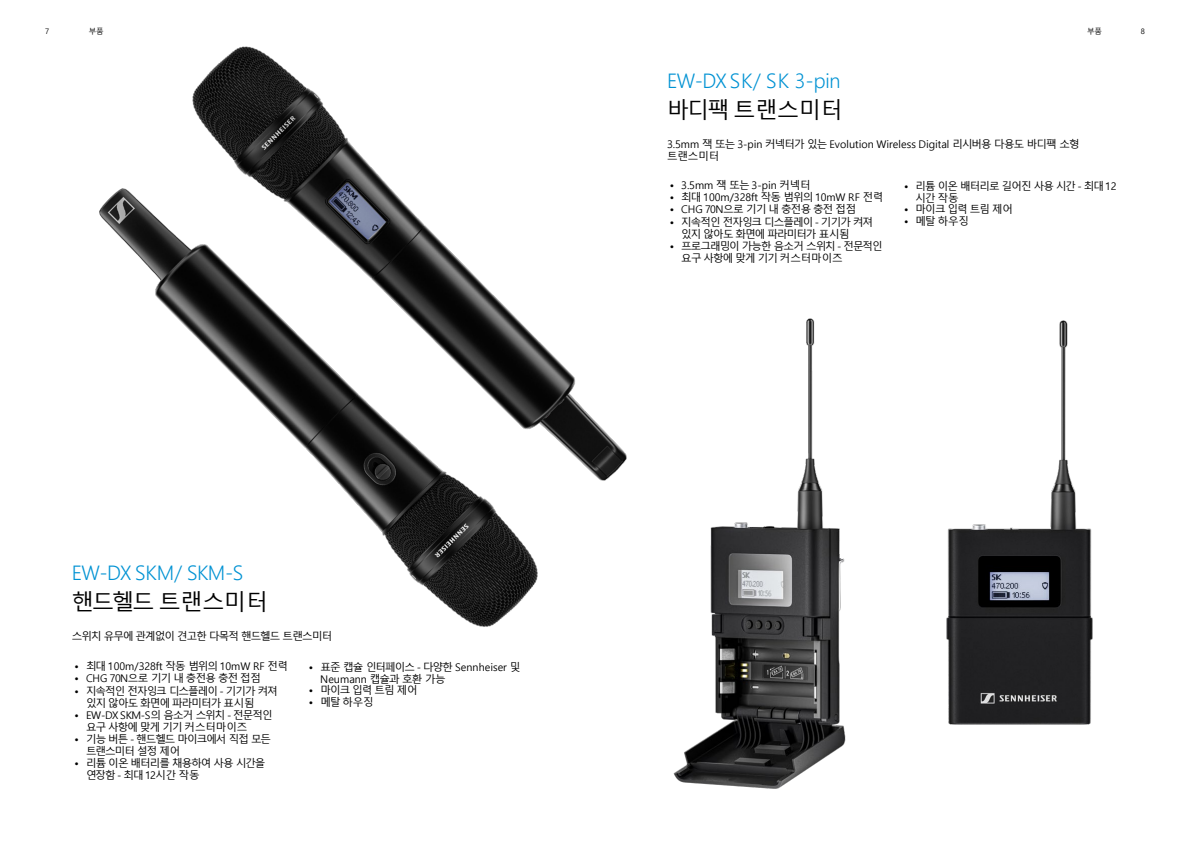
<style>
.page{position:relative;width:1191px;height:843px;background:#fff}
.page>*{position:absolute;margin:0;border:0;box-sizing:border-box;transform-origin:0 0}
.t1{font:22px "Malgun Gothic";letter-spacing:-.005em;color:#000}
.t2{font:300 20px "Malgun Gothic";letter-spacing:-.015em;color:#0092d3}
.t3{font:10.6px/12px "Malgun Gothic";letter-spacing:-.08em;color:#000}
.t4{font:10.6px/12px "Malgun Gothic";letter-spacing:-.005em;color:#000}
.t5{font:10.6px "Malgun Gothic";letter-spacing:-.01em;color:#000}
.t6{font:10.6px "Malgun Gothic";letter-spacing:-.05em;color:#000}
.t7{font:7.6px "Malgun Gothic";color:#000}
</style>
<div class="page">
<img style="left:99px;top:188px;width:439px;height:439px">
<img style="left:127px;top:46px;width:487px;height:510px">
<img style="left:946px;top:320px;width:147px;height:405px">
<img style="left:614px;top:318px;width:232px;height:471px">
<p class="t7" style="left:45px;top:27px;width:6px">7</p>
<p class="t7" style="left:89px;top:27px;width:16px">부품</p>
<p class="t7" style="left:1087px;top:27px;width:16px">부품</p>
<p class="t7" style="left:1141px;top:27px;width:6px">8</p>
<p class="t2" style="left:667px;top:69px;width:175px">EW-DX SK/ SK 3-pin</p>
<p class="t1" style="left:667px;top:97px;width:177px">바디팩 트랜스미터</p>
<p class="t4" style="left:667px;top:138px;width:414px">3.5mm 잭 또는 3-pin 커넥터가 있는 Evolution Wireless Digital 리시버용 다용도 바디팩 소형 트랜스미터</p>
<p class="t2" style="left:72px;top:561px;width:173px">EW-DX SKM/ SKM-S</p>
<p class="t1" style="left:72px;top:589px;width:198px">핸드헬드 트랜스미터</p>
<p class="t3" style="left:72px;top:630px;width:262px">스위치 유무에 관계없이 견고한 다목적 핸드헬드 트랜스미터</p>
<p class="t5" style="left:75px;top:659px;width:215px">• 최대 100m/328ft 작동 범위의 10mW RF 전력</p>
<p class="t6" style="left:75px;top:671px;width:188px">• CHG 70N으로 기기 내 충전용 충전 접점</p>
<p class="t3" style="left:86px;top:684px;width:193px;text-indent:-11px">• 지속적인 전자잉크 디스플레이 - 기기가 켜져 있지 않아도 화면에 파라미터가 표시됨</p>
<p class="t3" style="left:86px;top:708px;width:188px;text-indent:-11px">• EW-DX SKM-S의 음소거 스위치 - 전문적인 요구 사항에 맞게 기기 커스터마이즈</p>
<p class="t3" style="left:86px;top:732px;width:187px;text-indent:-11px">• 기능 버튼 - 핸드헬드 마이크에서 직접 모든 트랜스미터 설정 제어</p>
<p class="t3" style="left:86px;top:756px;width:181px;text-indent:-11px">• 리튬 이온 배터리를 채용하여 사용 시간을 연장함 - 최대 12시간 작동</p>
<p class="t4" style="left:320px;top:660px;width:202px;text-indent:-11px">• 표준 캡슐 인터페이스 - 다양한 Sennheiser 및<br>Neumann 캡슐과 호환 가능</p>
<p class="t3" style="left:309px;top:683px;width:110px">• 마이크 입력 트림 제어</p>
<p class="t3" style="left:309px;top:695px;width:66px">• 메탈 하우징</p>
<p class="t4" style="left:670px;top:179px;width:142px">• 3.5mm 잭 또는 3-pin 커넥터</p>
<p class="t5" style="left:670px;top:191px;width:215px">• 최대 100m/328ft 작동 범위의 10mW RF 전력</p>
<p class="t6" style="left:670px;top:203px;width:188px">• CHG 70N으로 기기 내 충전용 충전 접점</p>
<p class="t3" style="left:681px;top:216px;width:193px;text-indent:-11px">• 지속적인 전자잉크 디스플레이 - 기기가 켜져 있지 않아도 화면에 파라미터가 표시됨</p>
<p class="t3" style="left:681px;top:240px;width:203px;text-indent:-11px">• 프로그래밍이 가능한 음소거 스위치 - 전문적인 요구 사항에 맞게 기기 커스터마이즈</p>
<p class="t3" style="left:916px;top:180px;width:203px;text-indent:-11px">• 리튬 이온 배터리로 길어진 사용 시간 - 최대 12 시간 작동</p>
<p class="t3" style="left:904px;top:203px;width:110px">• 마이크 입력 트림 제어</p>
<p class="t3" style="left:904px;top:215px;width:66px">• 메탈 하우징</p>
</div>
